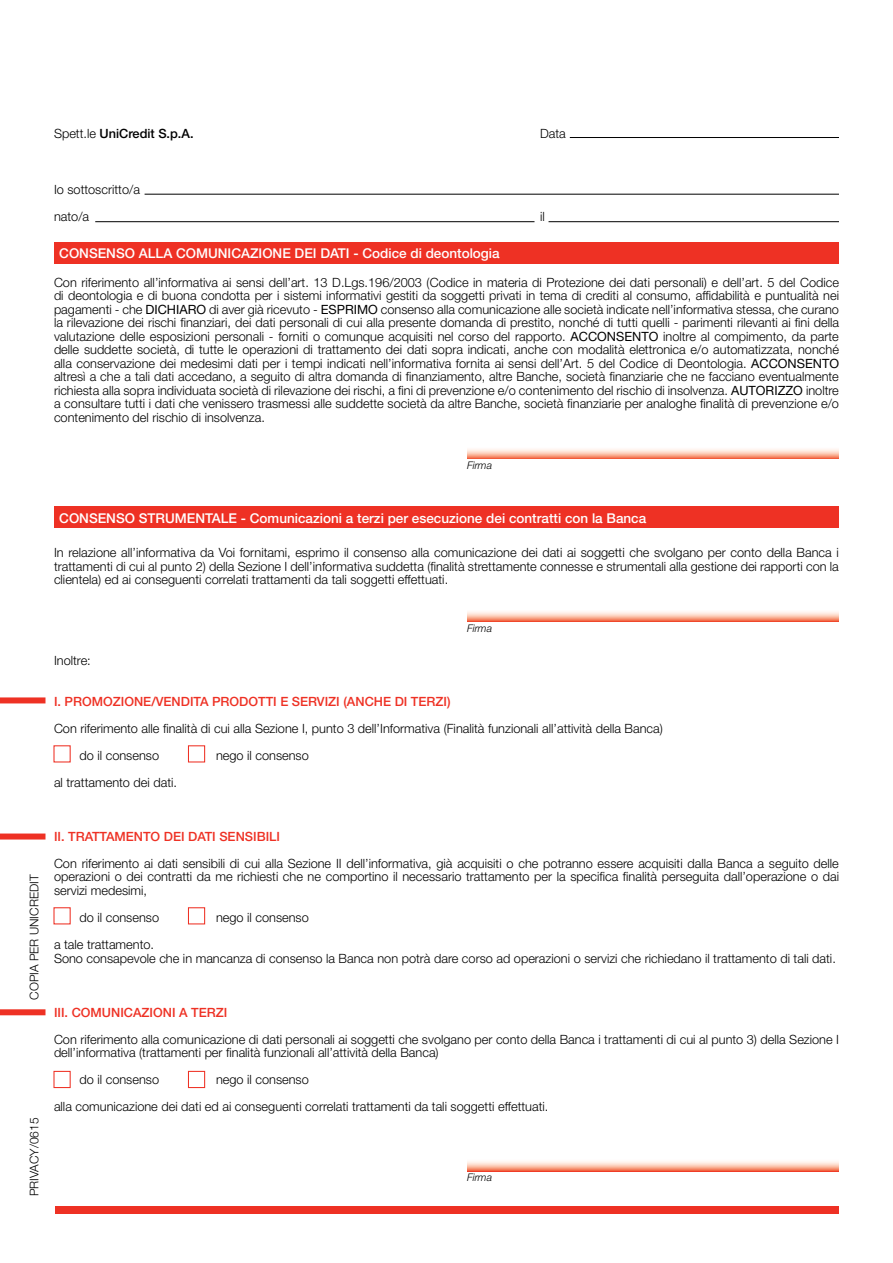
<style>
.page{position:relative;width:893px;height:1263px;background:#fff}
.page>*{position:absolute;margin:0;border:0;box-sizing:border-box;transform-origin:0 0}
.t1{font:500 13.5px "Helvetica Neue LT Std";color:#fff}
.t2{font:300 12.75px/13.5px "Helvetica Neue LT Std";color:#000}
.t3{font:500 12.75px "Helvetica Neue LT Std";color:#ee3124}
.t4{font:500 12.75px "Helvetica Neue LT Std";color:#000}
.t5{font:300 12px "Helvetica Neue LT Std";color:#000}
.t6{font:italic 300 10.5px "Helvetica Neue LT Std";color:#000}
.s1{font-weight:300}
.s2{font-weight:400}
</style>
<div class="page">
<div style="left:55px;top:1206px;width:783px;height:8px;background:#ee3124"></div>
<hr style="left:570px;top:137px;width:269px;height:1px;background:#000">
<svg style="left:467px;top:611px;width:372px;height:10px;background:#fac1ad"></svg>
<div style="left:54px;top:506px;width:785px;height:22px;background:#ee3124"></div>
<svg style="left:467px;top:449px;width:372px;height:10px;background:#f9b9a3"></svg>
<div style="left:54px;top:242px;width:785px;height:21px;background:#ee3124"></div>
<div style="left:0;top:697px;width:45px;height:6px;background:#ee3124"></div>
<div style="left:0;top:833px;width:45px;height:6px;background:#ee3124"></div>
<div style="left:0;top:1009px;width:45px;height:6px;background:#ee3124"></div>
<svg style="left:467px;top:1161px;width:372px;height:10px;background:#fabda8"></svg>
<div style="left:53px;top:907px;width:18px;height:17px;border:1px solid #ee3124"></div>
<div style="left:53px;top:1071px;width:18px;height:17px;border:1px solid #ee3124"></div>
<div style="left:188px;top:745px;width:17px;height:17px;border:1px solid #ee3124"></div>
<div style="left:188px;top:907px;width:17px;height:17px;border:1px solid #ee3124"></div>
<div style="left:188px;top:1071px;width:17px;height:17px;border:1px solid #ee3124"></div>
<hr style="left:145px;top:194px;width:694px;height:1px;background:#000">
<hr style="left:549px;top:221px;width:290px;height:1px;background:#000">
<hr style="left:95px;top:221px;width:439px;height:1px;background:#000">
<p class="t4" style="left:54px;top:126px;width:141px"><span class="s1">Spett.le</span> UNICREDIT S.P.A.</p>
<p class="t2" style="left:540px;top:127px;width:27px">Data</p>
<p class="t2" style="left:54px;top:176px;width:87px;line-height:27px">Io sottoscritto/a nato/a</p>
<p class="t1" style="left:59px;top:245px;width:442px">CONSENSO ALLA COMUNICAZIONE DEI DATI - CODICE DI DEONTOLOGIA</p>
<p class="t2" style="left:540px;top:210px;width:6px">il</p>
<p class="t2" style="left:54px;top:275px;width:787px;text-align:justify">Con riferimento all’informativa ai sensi dell’art. 13 D.Lgs.196/2003 (Codice in materia di Protezione dei dati personali) e dell’art. 5 del Codice di deontologia e di buona condotta per i sistemi informativi gestiti da soggetti privati in tema di crediti al consumo, affidabilità e puntualità nei pagamenti - che <span class="s2">DICHIARO</span> di aver già ricevuto - <span class="s2">ESPRIMO</span> consenso alla comunicazione alle società indicate nell’informativa stessa, che curano la rilevazione dei rischi finanziari, dei dati personali di cui alla presente domanda di prestito, nonché di tutti quelli - parimenti rilevanti ai fini della valutazione delle esposizioni personali - forniti o comunque acquisiti nel corso del rapporto. <span class="s2">ACCONSENTO</span> inoltre al compimento, da parte delle suddette società, di tutte le operazioni di trattamento dei dati sopra indicati, anche con modalità elettronica e/o automatizzata, nonché alla conservazione dei medesimi dati per i tempi indicati nell’informativa fornita ai sensi dell’Art. 5 del Codice di Deontologia. <span class="s2">ACCONSENTO </span>altresì a che a tali dati accedano, a seguito di altra domanda di finanziamento, altre Banche, società finanziarie che ne facciano eventualmente richiesta alla sopra individuata società di rilevazione dei rischi, a fini di prevenzione e/o contenimento del rischio di insolvenza. <span class="s2">AUTORIZZO</span> inoltre a consultare tutti i dati che venissero trasmessi alle suddette società da altre Banche, società finanziarie per analoghe finalità di prevenzione e/o contenimento del rischio di insolvenza.</p>
<p class="t6" style="left:467px;top:459px;width:27px">Firma</p>
<p class="t1" style="left:59px;top:510px;width:588px">CONSENSO STRUMENTALE - COMUNICAZIONI A TERZI PER ESECUZIONE DEI CONTRATTI CON LA BANCA</p>
<p class="t2" style="left:54px;top:546px;width:786px;text-align:justify">In relazione all’informativa da Voi fornitami, esprimo il consenso alla comunicazione dei dati ai soggetti che svolgano per conto della Banca i trattamenti di cui al punto 2) della Sezione I dell’informativa suddetta (finalità strettamente connesse e strumentali alla gestione dei rapporti con la clientela) ed ai conseguenti correlati trattamenti da tali soggetti effettuati.</p>
<p class="t6" style="left:467px;top:621px;width:27px">Firma</p>
<p class="t2" style="left:54px;top:654px;width:38px">Inoltre:</p>
<p class="t3" style="left:54px;top:694px;width:29px">I. PROMOZIONE</p>
<p class="t3" style="left:151px;top:694px;width:21px">/VENDITA</p>
<p class="t3" style="left:212px;top:694px;width:9px">PRODOTTI</p>
<p class="t3" style="left:280px;top:694px;width:21px">E SER</p>
<p class="t3" style="left:317px;top:694px;width:40px">VIZI (ANC</p>
<p class="t3" style="left:374px;top:694px;width:46px">HEDI TERZI</p>
<p class="t3" style="left:447px;top:694px;width:5px">)</p>
<p class="t2" style="left:80px;top:715px;width:585px;line-height:27px;text-indent:-26px">Con riferimento alle finalità di cui alla Sezione I, punto 3 dell’Informativa (Finalità funzionali all’attività della Banca) do il consenso</p>
<p class="t2" style="left:216px;top:748px;width:94px">nego il consenso</p>
<p class="t2" style="left:54px;top:775px;width:125px">al trattamento dei dati.</p>
<p class="t5" style="left:27px;top:1000px;width:127px;rotate:-90deg">COPIA PER UNICREDIT</p>
<p class="t5" style="left:27px;top:1196px;width:80px;rotate:-90deg">PRIVACY/0615</p>
<p class="t3" style="left:54px;top:829px;width:32px">II. TRATTAMENTO</p>
<p class="t3" style="left:164px;top:829px;width:8px">DEI</p>
<p class="t3" style="left:188px;top:829px;width:8px">DATI</p>
<p class="t3" style="left:219px;top:829px;width:8px">SENSIBILI</p>
<p class="t2" style="left:54px;top:856px;width:786px;text-align:justify">Con riferimento ai dati sensibili di cui alla Sezione II dell’informativa, già acquisiti o che potranno essere acquisiti dalla Banca a seguito delle operazioni o dei contratti da me richiesti che ne comportino il necessario trattamento per la specifica finalità perseguita dall’operazione o dai servizi medesimi,</p>
<p class="t2" style="left:80px;top:910px;width:81px">do il consenso</p>
<p class="t2" style="left:216px;top:910px;width:94px">nego il consenso</p>
<p class="t2" style="left:54px;top:937px;width:783px">a tale trattamento.<br>Sono consapevole che in mancanza di consenso la Banca non potrà dare corso ad operazioni o servizi che richiedano il trattamento di tali dati.</p>
<p class="t3" style="left:54px;top:1004px;width:36px">III. COMUNICAZIONI</p>
<p class="t3" style="left:179px;top:1004px;width:21px">A TERZI</p>
<p class="t2" style="left:54px;top:1032px;width:787px">Con riferimento alla comunicazione di dati personali ai soggetti che svolgano per conto della Banca i trattamenti di cui al punto 3) della Sezione I dell’informativa (trattamenti per finalità funzionali all’attività della Banca)</p>
<p class="t2" style="left:80px;top:1072px;width:81px">do il consenso</p>
<p class="t2" style="left:54px;top:1066px;width:496px;line-height:27px;text-indent:162px">nego il consenso<br>alla comunicazione dei dati ed ai conseguenti correlati trattamenti da tali soggetti effettuati.</p>
<p class="t6" style="left:467px;top:1171px;width:27px">Firma</p>
</div>
